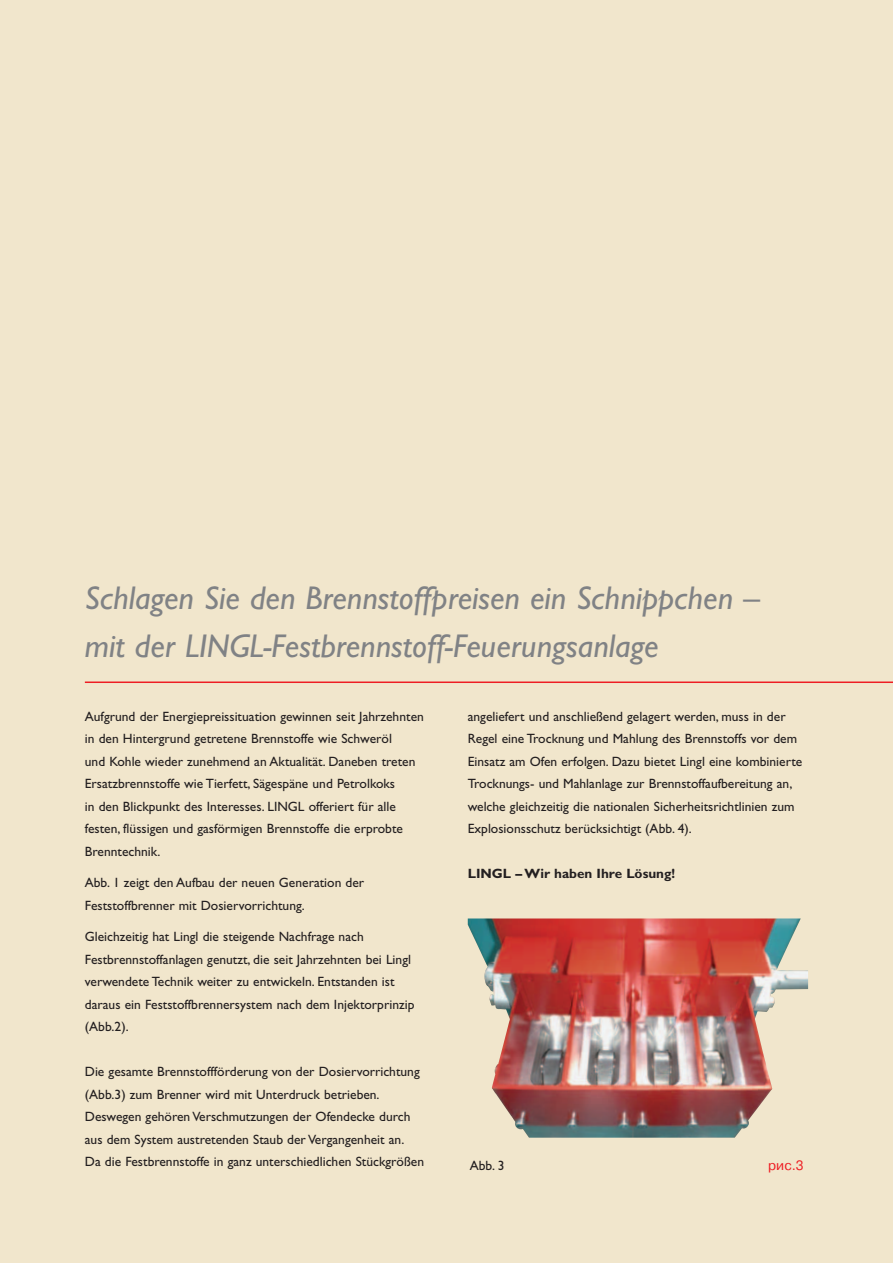
<style>
.page{position:relative;width:893px;height:1263px;background:#fff}
.page>*{position:absolute;margin:0;border:0;box-sizing:border-box;transform-origin:0 0}
.t1{font:italic 33px/48.6px "Gill Sans";color:#808285}
.t2{font:13.5px/22.5px "Gill Sans";color:#231f20}
.t3{font:700 13.5px "Gill Sans";color:#231f20}
.t4{font:13.5px "Pragmatica G";color:#ee1d23}
</style>
<div class="page">
<div style="left:0;top:0;width:892px;height:1263px;background:#f1e6cc"></div>
<hr style="left:85px;top:682px;width:807px;height:1px;background:#ee1d23">
<img style="left:468px;top:919px;width:340px;height:219px">
<h1 class="t1" style="left:85px;top:573px;width:676px">Schlagen Sie den Brennstoffpreisen ein Schnippchen – mit der LINGL-Festbrennstoff-Feuerungsanlage</h1>
<p class="t2" style="left:85px;top:705px;width:340px">Aufgrund der Energiepreissituation gewinnen seit Jahrzehnten in den Hintergrund getretene Brennstoffe wie Schweröl<br>und Kohle wieder zunehmend an Aktualität. Daneben treten Ersatzbrennstoffe wie Tierfett, Sägespäne und Petrolkoks<br>in den Blickpunkt des Interesses. LINGL offeriert für alle festen, flüssigen und gasförmigen Brennstoffe die erprobte Brenntechnik.</p>
<p class="t2" style="left:85px;top:871px;width:281px">Abb. 1 zeigt den Aufbau der neuen Generation der<br>Feststoffbrenner mit Dosiervorrichtung.</p>
<p class="t2" style="left:85px;top:925px;width:331px">Gleichzeitig hat Lingl die steigende Nachfrage nach Festbrennstoffanlagen genutzt, die seit Jahrzehnten bei Lingl verwendete Technik weiter zu entwickeln. Entstanden ist daraus ein Feststoffbrennersystem nach dem Injektorprinzip (Abb.2).</p>
<p class="t2" style="left:85px;top:1060px;width:341px">Die gesamte Brennstoffförderung von der Dosiervorrichtung (Abb.3) zum Brenner wird mit Unterdruck betrieben.<br>Deswegen gehören Verschmutzungen der Ofendecke durch aus dem System austretenden Staub der Vergangenheit an.<br>Da die Festbrennstoffe in ganz unterschiedlichen Stückgrößen</p>
<p class="t2" style="left:468px;top:705px;width:336px">angeliefert und anschließend gelagert werden, muss in der Regel eine Trocknung und Mahlung des Brennstoffs vor dem Einsatz am Ofen erfolgen. Dazu bietet Lingl eine kombinierte Trocknungs- und Mahlanlage zur Brennstoffaufbereitung an, welche gleichzeitig die nationalen Sicherheitsrichtlinien zum Explosionsschutz berücksichtigt (Abb. 4).</p>
<p class="t3" style="left:468px;top:866px;width:209px">LINGL – Wir haben Ihre Lösung!</p>
<p class="t2" style="left:470px;top:1154px;width:36px">Abb. 3</p>
<p class="t4" style="left:768px;top:1158px;width:37px">рис.3</p>
</div>
